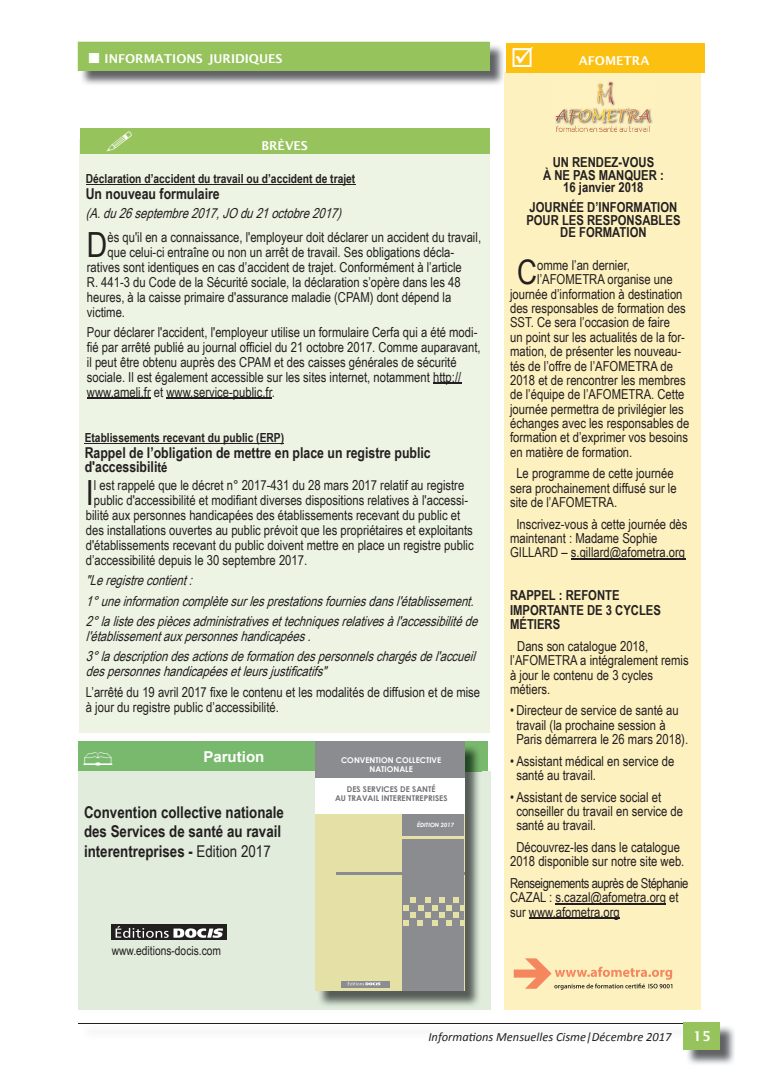
<style>
.page{position:relative;width:780px;height:1088px;background:#fff}
.page>*{position:absolute;margin:0;border:0;box-sizing:border-box;transform-origin:0 0}
.t1{font:34.75px "Arial Narrow";color:#231f20}
.t2{font:33.88px "Arial Narrow";color:#231f20}
.t3{font:33.75px "Webdings";color:#fff}
.t4{font:700 16.25px/19.5px "Arial Narrow";color:#231f20}
.t5{font:700 15px/13.8px "Arial Narrow";color:#231f20}
.t6{font:700 15px "Arial";color:#fff}
.t7{font:13.75px/14.4px "Arial Narrow";color:#231f20}
.t8{font:italic 13.75px/20.2px "Arial Narrow";color:#231f20}
.t9{font:700 13.75px/12.5px "Arial Narrow";color:#231f20;text-align:center}
.t10{font:600 13.75px "Lucida Sans";color:#fff}
.t11{font:700 12.5px "Arial Narrow";color:#231f20}
.t12{font:italic 12.5px "Calibri";color:#231f20}
.t13{font:12.5px "Arial Narrow";color:#231f20}
.t14{font:600 12.25px "Lucida Sans";color:#fff}
.t15{font:700 8px/9.5px "Century Gothic";color:#717275;text-align:center}
.t16{font:700 8px/9.5px "Century Gothic";color:#fff;text-align:center}
.t17{font:italic 700 5.88px "Century Gothic";color:#fff}
.s1{font-size:13.75px}
.s2{font-weight:400}
</style>
<div class="page">
<hr style="left:79px;top:1023px;width:605px;height:1px;background:#231f20">
<img style="left:687px;top:1026px;width:48px;height:38px">
<div style="left:684px;top:1022px;width:36px;height:28px;background:#97c35d"></div>
<img style="left:81px;top:44px;width:423px;height:41px">
<div style="left:80px;top:139px;width:410px;height:593px;background:#edf4e3"></div>
<hr style="left:85px;top:443px;width:199px;height:1px;background:#231f20">
<hr style="left:86px;top:184px;width:269px;height:1px;background:#231f20">
<svg style="left:433px;top:383px;width:28px;height:1px"></svg>
<hr style="left:87px;top:398px;width:64px;height:1px;background:#231f20">
<hr style="left:166px;top:398px;width:106px;height:1px;background:#231f20">
<div style="left:80px;top:129px;width:409px;height:25px;background:#97c35d"></div>
<div style="left:78px;top:771px;width:412px;height:239px;background:#e1ecdc"></div>
<div style="left:78px;top:741px;width:410px;height:30px;background:#79b96d"></div>
<img style="left:319px;top:744px;width:162px;height:262px">
<div style="left:315px;top:741px;width:149px;height:250px;background:#fff"></div>
<div style="left:315px;top:814px;width:149px;height:177px;background:#e4e0a6"></div>
<div style="left:315px;top:741px;width:149px;height:37px;background:#8a8c8f"></div>
<svg style="left:341px;top:981px;width:48px;height:6px"></svg>
<svg style="left:348px;top:982px;width:32px;height:3px"></svg>
<div style="left:402px;top:814px;width:62px;height:177px;background:#8a8c8f"></div>
<hr style="left:336px;top:872px;width:128px;height:3px;background:#8a8c8f">
<hr style="left:399px;top:836px;width:65px;height:3px;background:#e4e0a6">
<svg style="left:403px;top:897px;width:61px;height:29px"></svg>
<div style="left:503px;top:72px;width:197px;height:938px;background:#fdf1c0"></div>
<div style="left:506px;top:43px;width:198px;height:29px;background:#fcc011"></div>
<svg style="left:513px;top:958px;width:159px;height:32px"></svg>
<hr style="left:571px;top:558px;width:114px;height:1px;background:#231f20">
<hr style="left:555px;top:903px;width:111px;height:1px;background:#231f20">
<hr style="left:529px;top:918px;width:90px;height:1px;background:#231f20">
<img style="left:555px;top:81px;width:98px;height:50px">
<div style="left:111px;top:925px;width:116px;height:15px;background:#231f20"></div>
<svg style="left:116px;top:926px;width:107px;height:12px"></svg>
<div style="left:78px;top:42px;width:411px;height:29px;background:#97c35d"></div>
<p class="t14" style="left:105px;top:52px;width:179px">INFORMATIONS JURIDIQUES</p>
<p class="t14" style="left:261px;top:138px;width:48px">BRÈVES</p>
<p class="t11" style="left:86px;top:169px;width:271px">Déclaration d’accident du travail ou d’accident de trajet</p>
<p class="t5" style="left:86px;top:186px;width:135px">Un nouveau formulaire</p>
<p class="t8" style="left:86px;top:202px;width:262px">(A.du26septembre2017,JOdu21octobre2017)</p>
<h1 class="t1" style="left:87px;top:219px;width:22px">D</h1>
<p class="t7" style="left:107px;top:229px;width:375px">ès qu'il en a connaissance, l'employeur doit déclarer un accident du travail,</p>
<p class="t7" style="left:107px;top:244px;width:348px">que celui-ci entraîne ou non un arrêt de travail. Ses obligations décla-</p>
<p class="t7" style="left:87px;top:259px;width:376px">ratives sont identiques en cas d’accident de trajet. Conformément à l’article</p>
<p class="t7" style="left:87px;top:274px;width:375px">R. 441-3 du Code de la Sécurité sociale, la déclaration s’opère dans les 48</p>
<p class="t7" style="left:87px;top:289px;width:366px">heures, à la caisse primaire d'assurance maladie (CPAM) dont dépend la</p>
<p class="t7" style="left:87px;top:304px;width:40px">victime.</p>
<p class="t7" style="left:87px;top:324px;width:395px;line-height:15px">Pour déclarer l'accident, l'employeur utilise un formulaire Cerfa qui a été modi&shy;fié par arrêté publié au journal officiel du 21 octobre 2017. Comme auparavant, il peut être obtenu auprès des CPAM et des caisses générales de sécurité sociale. Il est également accessible sur les sites internet, notamment http:// www.ameli.fr et www.service-public.fr.</p>
<p class="t11" style="left:85px;top:428px;width:201px">Etablissements recevant du public (ERP)</p>
<p class="t5" style="left:85px;top:445px;width:347px">Rappel de l’obligation de mettre en place un registre public d'accessibili<span class="s1">té</span></p>
<h1 class="t1" style="left:86px;top:467px;width:9px">I</h1>
<p class="t7" style="left:94px;top:477px;width:372px">l est rappelé que le décret n° 2017-431 du 28 mars 2017 relatif au registre</p>
<p class="t7" style="left:94px;top:492px;width:376px">public d'accessibilité et modifiant diverses dispositions relatives à l'accessi-</p>
<p class="t7" style="left:86px;top:507px;width:376px">bilité aux personnes handicapées des établissements recevant du public et</p>
<p class="t7" style="left:86px;top:522px;width:388px">des installations ouvertes au public prévoit que les propriétaires et exploitants</p>
<p class="t7" style="left:86px;top:537px;width:389px">d'établissements recevant du public doivent mettre en place un registre public</p>
<p class="t7" style="left:86px;top:552px;width:223px">d’accessibilité depuis le 30 septembre 2017.</p>
<p class="t8" style="left:86px;top:570px;width:398px">"Leregistrecontient:<br>1°uneinformationcomplètesurlesprestationsfourniesdansl'établissement.<br>2°lalistedespiècesadministrativesettechniquesrelativesàl'accessibilitéde</p>
<p class="t8" style="left:86px;top:625px;width:395px">l'établissementauxpersonneshandicapées.<br>3°ladescriptiondesactionsdeformationdespersonnelschargésdel'accueil</p>
<p class="t8" style="left:86px;top:661px;width:247px">despersonneshandicapéesetleursjustificatifs"</p>
<p class="t7" style="left:86px;top:684px;width:396px;line-height:15px">L’arrêté du 19 avril 2017 fixe le contenu et les modalités de diffusion et de mise à jour du registre public d’accessibilité.</p>
<h3 class="t3" style="left:81px;top:738px;width:35px">▪</h3>
<p class="t6" style="left:203px;top:746px;width:62px">Parution</p>
<p class="t4" style="left:84px;top:802px;width:201px">Convention collective nationale des Services de santé au ravail interentreprises - <span class="s2">Edition 2017</span></p>
<p class="t13" style="left:112px;top:941px;width:111px">www.editions-docis.com</p>
<p class="t16" style="left:341px;top:755px;width:102px">CONVENTION COLLECTIVE<br>NATIONALE</p>
<p class="t15" style="left:335px;top:783px;width:114px">DES SERVICES DE SANTÉ<br>AU TRAVAIL INTERENTREPRISES</p>
<p class="t17" style="left:417px;top:820px;width:38px">ÉDITION 2017</p>
<p class="t14" style="left:510px;top:53px;width:140px">☑ AFOMETRA</p>
<p class="t9" style="left:543px;top:156px;width:122px">UN RENDEZ-VOUS<br>À NE PAS MANQUER :<br>16 janvier 2018</p>
<p class="t9" style="left:526px;top:200px;width:156px">JOURNÉE D’INFORMATION<br>POUR LES RESPONSABLES<br>DE FORMATION</p>
<h2 class="t2" style="left:517px;top:247px;width:22px">C</h2>
<p class="t7" style="left:537px;top:257px;width:94px">omme l’an dernier,</p>
<p class="t7" style="left:537px;top:272px;width:137px">l’AFOMETRA organise une</p>
<p class="t7" style="left:510px;top:286px;width:174px">journée d’information à destination</p>
<p class="t7" style="left:510px;top:300px;width:177px">des responsables de formation des</p>
<p class="t7" style="left:510px;top:315px;width:161px">SST. Ce sera l’occasion de faire</p>
<p class="t7" style="left:510px;top:329px;width:176px">un point sur les actualités de la for-</p>
<p class="t7" style="left:510px;top:344px;width:173px">mation, de présenter les nouveau-</p>
<p class="t7" style="left:510px;top:358px;width:164px">tés de l’offre de l’AFOMETRA de</p>
<p class="t7" style="left:510px;top:372px;width:177px">2018 et de rencontrer les membres</p>
<p class="t7" style="left:510px;top:387px;width:176px">de l’équipe de l’AFOMETRA. Cette</p>
<p class="t7" style="left:510px;top:401px;width:175px">journée permettra de privilégier les</p>
<p class="t7" style="left:510px;top:415px;width:181px">échanges avec les responsables de</p>
<p class="t7" style="left:510px;top:430px;width:179px">formation et d’exprimer vos besoins</p>
<p class="t7" style="left:510px;top:444px;width:124px">en matière de formation.</p>
<p class="t7" style="left:510px;top:466px;width:168px;text-indent:6px">Le programme de cette journée sera prochainement diffusé sur le site de l’AFOMETRA.</p>
<p class="t7" style="left:510px;top:516px;width:179px;text-indent:6px">Inscrivez-vous à cette journée dès maintenant : Madame Sophie<br>GILLARD – s.gillard@afometra.org</p>
<p class="t9" style="left:510px;top:588px;width:152px;line-height:14.4px;text-align:left">RAPPEL : REFONTE<br>IMPORTANTE DE 3 CYCLES<br>MÉTIERS</p>
<p class="t7" style="left:510px;top:638px;width:180px;text-indent:7px">Dans son catalogue 2018, l’AFOMETRA a intégralement remis à jour le contenu de 3 cycles métiers.</p>
<p class="t7" style="left:516px;top:703px;width:173px;text-indent:-6px">• Directeur de service de santé au travail (la prochaine session à<br>Paris démarrera le 26 mars 2018).</p>
<p class="t7" style="left:516px;top:753px;width:159px;text-indent:-6px">• Assistant médical en service de santé au travail.</p>
<p class="t7" style="left:516px;top:789px;width:168px;text-indent:-6px">• Assistant de service social et conseiller du travail en service de santé au travail.</p>
<p class="t7" style="left:510px;top:839px;width:176px;text-align:center">Découvrez-les dans le catalogue<br>2018 disponible sur notre site web.</p>
<p class="t7" style="left:510px;top:875px;width:180px">Renseignements auprès de Stéphanie<br>CAZAL : s.cazal@afometra.org et sur www.afometra.org</p>
<p class="t12" style="left:428px;top:1028px;width:244px">Informations Mensuelles Cisme|Décembre 2017</p>
<p class="t10" style="left:693px;top:1029px;width:19px">15</p>
</div>
